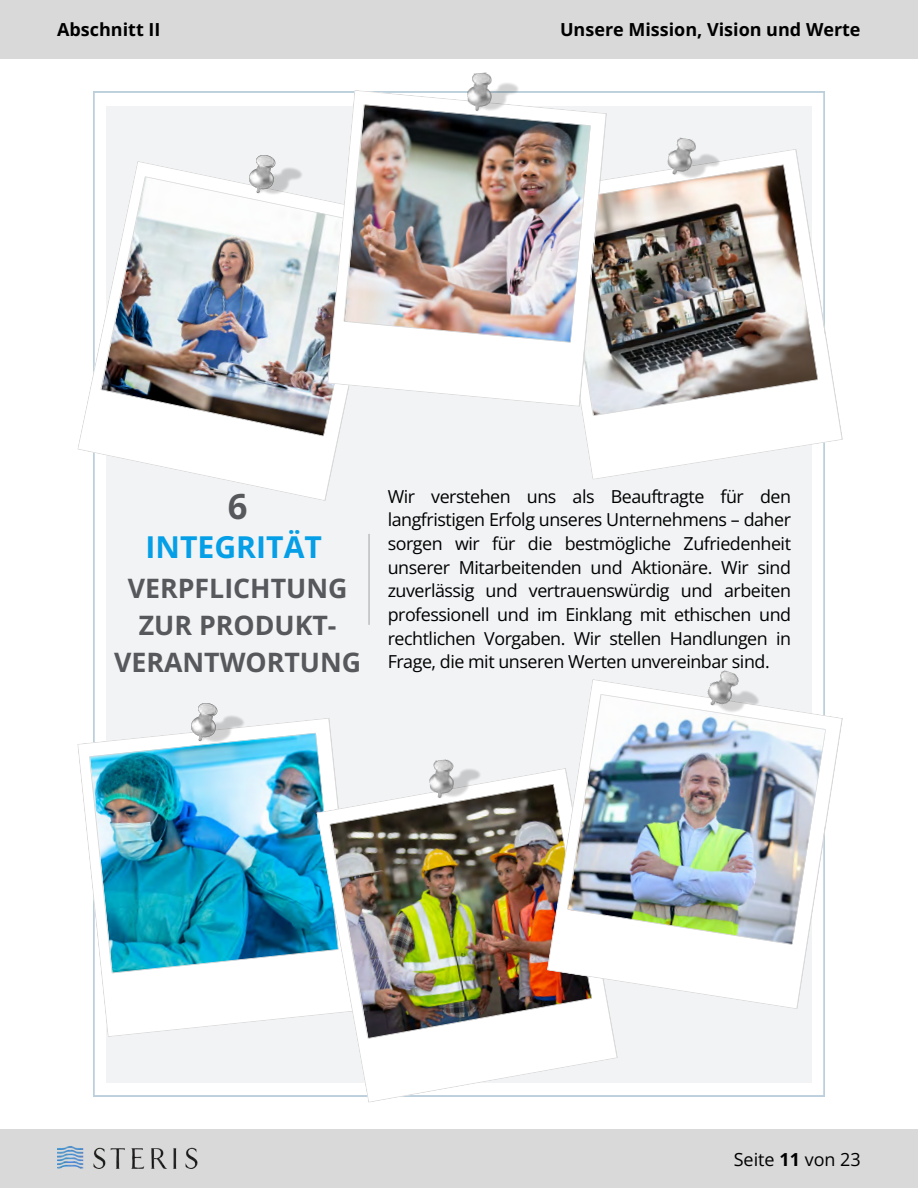
<style>
.page{position:relative;width:918px;height:1188px;background:#fff}
.page>*{position:absolute;margin:0;border:0;box-sizing:border-box;transform-origin:0 0}
.t1{font:700 34.5px "Open Sans";color:#57585b}
.t2{font:700 30.15px "Open Sans";color:#049fe6}
.t3{font:700 26.7px/37.2px "Open Sans";color:#57585b;text-align:center}
.t4{font:700 18px "Open Sans";color:#000}
.t5{font:18px "Open Sans";color:#000}
.t6{font:17.85px/23.7px "Open Sans";letter-spacing:-.025em;color:#000;text-align:justify}
.s1{font-weight:700}
</style>
<div class="page">
<div style="left:106px;top:106px;width:706px;height:976px;background:#f2f3f5"></div>
<svg style="left:77px;top:161px;width:23px;height:340px"></svg>
<img style="left:100px;top:161px;width:245px;height:340px">
<svg style="left:586px;top:440px;width:252px;height:40px;fill:#fff"></svg>
<img style="left:581px;top:149px;width:262px;height:291px">
<svg style="left:327px;top:91px;width:17px;height:316px"></svg>
<img style="left:344px;top:90px;width:263px;height:317px">
<svg style="left:93px;top:1011px;width:223px;height:26px;fill:#fff"></svg>
<img style="left:77px;top:718px;width:258px;height:293px">
<svg style="left:316px;top:784px;width:302px;height:319px;fill:#fff"></svg>
<img style="left:317px;top:768px;width:301px;height:290px">
<img style="left:547px;top:768px;width:20px;height:241px">
<img style="left:567px;top:679px;width:276px;height:330px">
<hr style="left:368px;top:534px;width:2px;height:91px;background:#000">
<img style="left:250px;top:155px;width:54px;height:41px">
<img style="left:665px;top:137px;width:60px;height:48px">
<img style="left:465px;top:72px;width:58px;height:43px">
<img style="left:192px;top:703px;width:54px;height:41px">
<img style="left:427px;top:759px;width:58px;height:43px">
<img style="left:703px;top:670px;width:64px;height:53px">
<div style="left:0;top:1130px;width:918px;height:58px;background:#d9d9d9"></div>
<img style="left:57px;top:1146px;width:141px;height:23px">
<div style="left:0;top:0;width:918px;height:58px;background:#d9d9d9"></div>
<p class="t4" style="left:57px;top:17px;width:105px">Abschnitt II</p>
<p class="t4" style="left:560px;top:17px;width:302px">Unsere Mission, Vision und Werte</p>
<p class="t1" style="left:228px;top:482px;width:21px">6</p>
<p class="t2" style="left:146px;top:526px;width:178px">INTEGRITÄT</p>
<p class="t3" style="left:114px;top:569px;width:249px">VERPFLICHTUNG<br>ZUR PRODUKT-<br>VERANTWORTUNG</p>
<h1 class="t6" style="left:388px;top:484px;width:405px">Wir verstehen uns als Beauftragte für den langfristigen Erfolg unseres Unternehmens – daher sorgen wir für die bestmögliche Zufriedenheit unserer Mitarbeitenden und Aktionäre. Wir sind zuverlässig und vertrauenswürdig und arbeiten professionell und im Einklang mit ethischen und rechtlichen Vorgaben. Wir stellen Handlungen in Frage, die mit unseren Werten unvereinbar sind.</h1>
<p class="t5" style="left:734px;top:1146px;width:129px">Seite <span class="s1">11</span> von 23</p>
</div>
